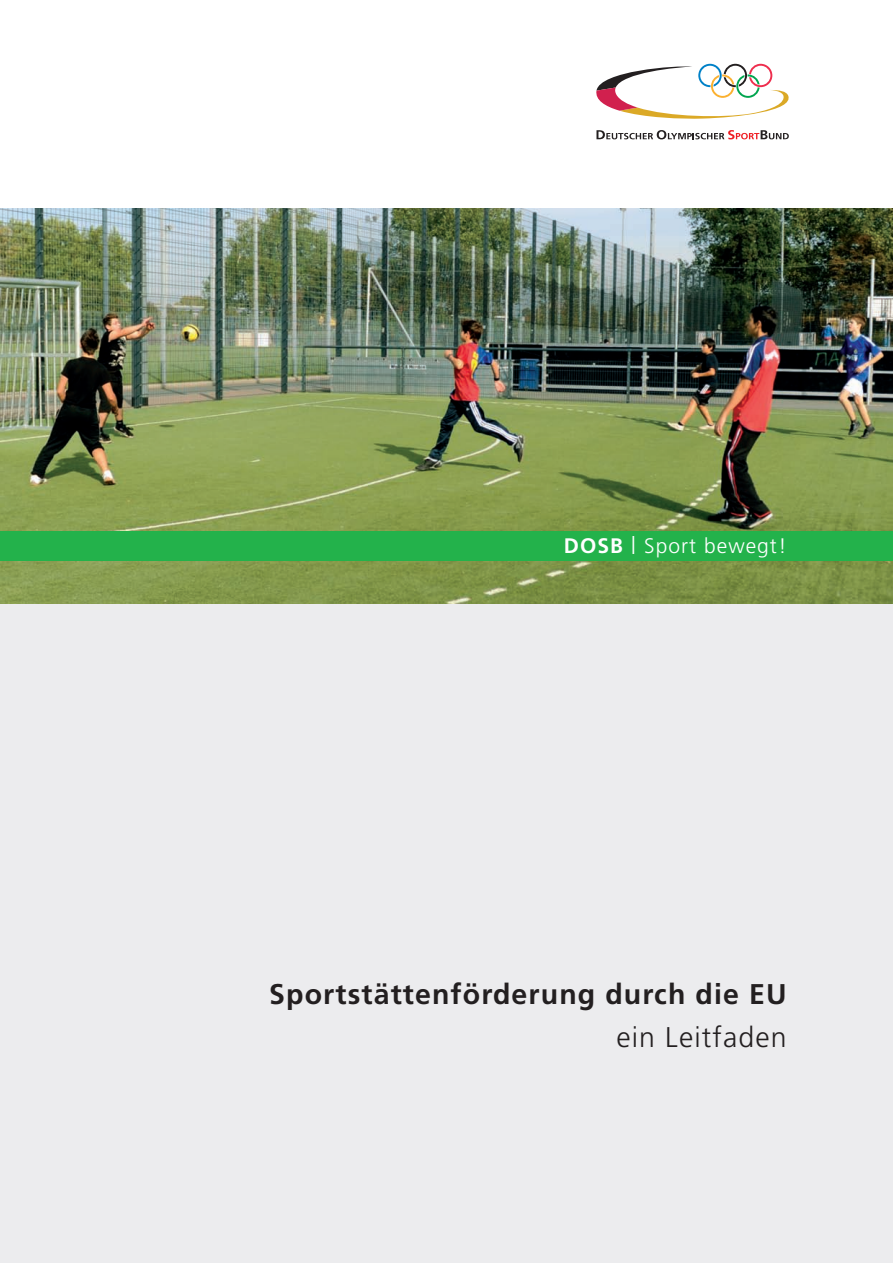
<style>
.page{position:relative;width:893px;height:1263px;background:#fff}
.page>*{position:absolute;margin:0;border:0;box-sizing:border-box;transform-origin:0 0}
.t1{font:700 28.5px "Frutiger LT";letter-spacing:.04em;color:#231f20}
.t2{font:300 28.5px "Frutiger LT";letter-spacing:.04em;color:#231f20}
.t3{font:300 21px "Frutiger LT";letter-spacing:.05em;color:#fff}
.s1{font-weight:700}
.s2{font-size:24px}
</style>
<div class="page">
<div style="left:0;top:208px;width:893px;height:1055px;background:#ececee"></div>
<img style="left:0;top:208px;width:893px;height:395px">
<svg style="left:596px;top:130px;width:193px;height:9px"></svg>
<svg style="left:596px;top:64px;width:193px;height:55px"></svg>
<div style="left:0;top:531px;width:893px;height:30px;background:#23b24b"></div>
<p class="t3" style="left:564px;top:537px;width:224px"><span class="s1">DOSB</span> <span class="s2">l</span> Sport bewegt!</p>
<p class="t1" style="left:269px;top:982px;width:519px">Sportstättenförderung durch die EU</p>
<p class="t2" style="left:616px;top:1026px;width:172px">ein Leitfaden</p>
</div>
